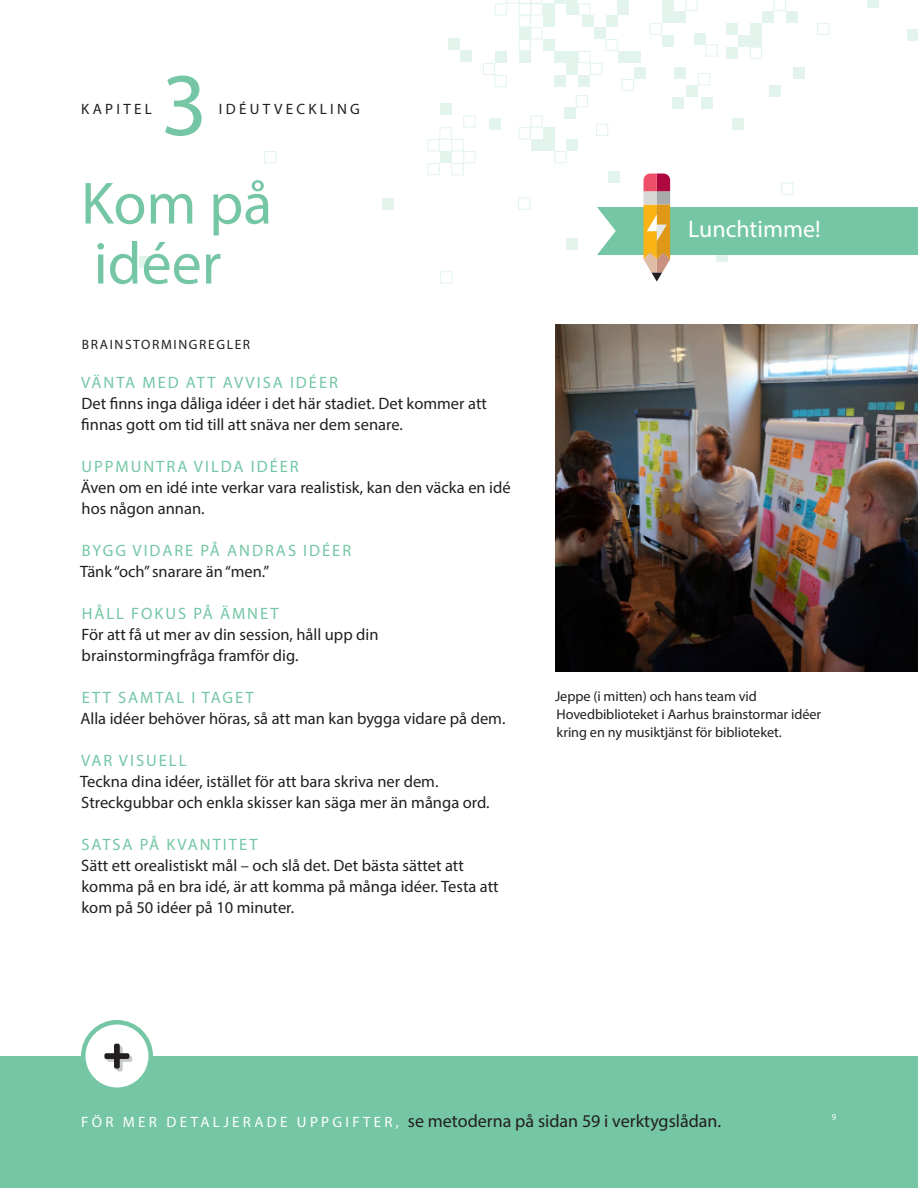
<style>
.page{position:relative;width:918px;height:1188px;background:#fff}
.page>*{position:absolute;margin:0;border:0;box-sizing:border-box;transform-origin:0 0}
.t1{font:90px "Myriad Pro";color:#74c6a5}
.Headline__Tier_2{font:60px/60px "Myriad Pro";color:#74c6a5}
.t2{font:24px "Myriad Pro";color:#fff}
.t3{font:18px "Myriad Pro";color:#231f20}
.t4{font:16.5px/21px "Myriad Pro";color:#231f20}
.t5{font:16.5px "Myriad Pro";letter-spacing:.12em;color:#74c6a5}
.t6{font:15px "Myriad Pro";letter-spacing:.22em;color:#231f20}
.t7{font:14.25px/18px "Myriad Pro";letter-spacing:-.005em;color:#231f20}
.t8{font:13.5px "Myriad Pro";letter-spacing:.12em;color:#231f20}
.t9{font:9px "Myriad Pro";color:#fff}
.s1{color:#74c6a5}
.s2{font-size:15px;color:#fff}
</style>
<div class="page">
<div style="left:674px;top:11px;width:12px;height:12px;background:#e3f4ed"></div>
<div style="left:543px;top:127px;width:11px;height:12px;background:#e3f4ed"></div>
<div style="left:630px;top:51px;width:11px;height:12px;background:#e3f4ed"></div>
<div style="left:662px;top:35px;width:12px;height:12px;background:#e3f4ed"></div>
<div style="left:566px;top:139px;width:12px;height:12px;background:#e3f4ed"></div>
<div style="left:448px;top:38px;width:12px;height:12px;background:#e3f4ed"></div>
<div style="left:634px;top:67px;width:12px;height:12px;background:#e3f4ed"></div>
<div style="left:694px;top:33px;width:12px;height:12px;background:#e3f4ed"></div>
<div style="left:564px;top:107px;width:12px;height:12px;background:#e3f4ed"></div>
<div style="left:738px;top:35px;width:12px;height:12px;background:#e3f4ed"></div>
<div style="left:566px;top:63px;width:12px;height:12px;background:#e3f4ed"></div>
<div style="left:786px;top:11px;width:12px;height:12px;background:#e3f4ed"></div>
<div style="left:543px;top:15px;width:11px;height:12px;background:#e3f4ed"></div>
<div style="left:543px;top:3px;width:11px;height:12px;background:#e3f4ed"></div>
<div style="left:490px;top:118px;width:11px;height:12px;background:#e3f4ed"></div>
<div style="left:382px;top:198px;width:12px;height:12px;background:#e3f4ed"></div>
<div style="left:726px;top:47px;width:12px;height:12px;background:#e3f4ed"></div>
<div style="left:578px;top:75px;width:12px;height:12px;background:#e3f4ed"></div>
<div style="left:519px;top:27px;width:12px;height:12px;background:#e3f4ed"></div>
<svg style="left:554px;top:0;width:24px;height:3px"></svg>
<div style="left:566px;top:238px;width:12px;height:12px;background:#e3f4ed"></div>
<div style="left:594px;top:27px;width:12px;height:12px;background:#e3f4ed"></div>
<div style="left:750px;top:35px;width:12px;height:12px;background:#e3f4ed"></div>
<div style="left:566px;top:51px;width:12px;height:12px;background:#e3f4ed"></div>
<div style="left:617px;top:3px;width:12px;height:12px;background:#e3f4ed"></div>
<div style="left:566px;top:3px;width:12px;height:12px;background:#e3f4ed"></div>
<div style="left:582px;top:15px;width:12px;height:12px;background:#e3f4ed"></div>
<div style="left:662px;top:11px;width:12px;height:12px;background:#e3f4ed"></div>
<div style="left:543px;top:139px;width:11px;height:12px;background:#e3f4ed"></div>
<div style="left:618px;top:51px;width:12px;height:12px;background:#e3f4ed"></div>
<div style="left:606px;top:15px;width:12px;height:12px;background:#e3f4ed"></div>
<div style="left:750px;top:23px;width:12px;height:12px;background:#e3f4ed"></div>
<div style="left:554px;top:51px;width:12px;height:12px;background:#e3f4ed"></div>
<svg style="left:617px;top:0;width:12px;height:3px"></svg>
<div style="left:139px;top:256px;width:12px;height:12px;background:#e3f4ed"></div>
<div style="left:495px;top:51px;width:12px;height:12px;background:#e3f4ed"></div>
<div style="left:762px;top:11px;width:12px;height:12px;background:#e3f4ed"></div>
<div style="left:543px;top:39px;width:11px;height:12px;background:#e3f4ed"></div>
<div style="left:726px;top:23px;width:12px;height:12px;background:#e3f4ed"></div>
<div style="left:554px;top:75px;width:12px;height:12px;background:#e3f4ed"></div>
<div style="left:519px;top:51px;width:12px;height:12px;background:#e3f4ed"></div>
<div style="left:686px;top:85px;width:12px;height:12px;background:#e3f4ed"></div>
<div style="left:793px;top:67px;width:12px;height:12px;background:#e3f4ed"></div>
<div style="left:672px;top:97px;width:12px;height:12px;background:#e3f4ed"></div>
<div style="left:769px;top:85px;width:12px;height:12px;background:#e3f4ed"></div>
<div style="left:662px;top:0;width:12px;height:11px;background:#e3f4ed"></div>
<div style="left:531px;top:139px;width:12px;height:12px;background:#e3f4ed"></div>
<div style="left:608px;top:171px;width:12px;height:12px;background:#e3f4ed"></div>
<div style="left:701px;top:97px;width:12px;height:12px;background:#e3f4ed"></div>
<div style="left:440px;top:104px;width:12px;height:11px;background:#e3f4ed"></div>
<div style="left:460px;top:50px;width:12px;height:12px;background:#e3f4ed"></div>
<div style="left:732px;top:118px;width:12px;height:12px;background:#e3f4ed"></div>
<div style="left:674px;top:67px;width:12px;height:12px;background:#e3f4ed"></div>
<div style="left:867px;top:0;width:12px;height:7px;background:#e3f4ed"></div>
<div style="left:908px;top:29px;width:10px;height:12px;background:#e3f4ed"></div>
<div style="left:440px;top:151px;width:12px;height:12px;background:#e3f4ed"></div>
<div style="left:774px;top:0;width:12px;height:11px;border:1px solid #e3f4ed"></div>
<div style="left:531px;top:27px;width:12px;height:12px;border:1px solid #e3f4ed"></div>
<svg style="left:507px;top:0;width:36px;height:3px"></svg>
<div style="left:519px;top:3px;width:12px;height:12px;border:1px solid #e3f4ed"></div>
<div style="left:531px;top:3px;width:12px;height:12px;border:1px solid #e3f4ed"></div>
<div style="left:578px;top:3px;width:12px;height:12px;border:1px solid #e3f4ed"></div>
<div style="left:495px;top:3px;width:12px;height:12px;border:1px solid #e3f4ed"></div>
<div style="left:519px;top:15px;width:12px;height:12px;border:1px solid #e3f4ed"></div>
<div style="left:750px;top:47px;width:12px;height:12px;border:1px solid #e3f4ed"></div>
<div style="left:578px;top:51px;width:12px;height:12px;border:1px solid #e3f4ed"></div>
<div style="left:519px;top:39px;width:12px;height:12px;border:1px solid #e3f4ed"></div>
<div style="left:817px;top:23px;width:12px;height:12px;border:1px solid #e3f4ed"></div>
<div style="left:781px;top:183px;width:12px;height:12px;border:1px solid #e3f4ed"></div>
<div style="left:483px;top:63px;width:12px;height:12px;border:1px solid #e3f4ed"></div>
<div style="left:686px;top:0;width:12px;height:11px;border:1px solid #e3f4ed"></div>
<div style="left:531px;top:115px;width:12px;height:12px;border:1px solid #e3f4ed"></div>
<div style="left:596px;top:124px;width:12px;height:12px;border:1px solid #e3f4ed"></div>
<div style="left:519px;top:127px;width:12px;height:12px;border:1px solid #e3f4ed"></div>
<div style="left:428px;top:163px;width:12px;height:12px;border:1px solid #e3f4ed"></div>
<div style="left:428px;top:139px;width:12px;height:12px;border:1px solid #e3f4ed"></div>
<div style="left:440px;top:127px;width:12px;height:12px;border:1px solid #e3f4ed"></div>
<div style="left:452px;top:139px;width:11px;height:12px;border:1px solid #e3f4ed"></div>
<div style="left:463px;top:151px;width:12px;height:12px;border:1px solid #e3f4ed"></div>
<div style="left:495px;top:75px;width:12px;height:12px;border:1px solid #e3f4ed"></div>
<div style="left:698px;top:73px;width:12px;height:12px;border:1px solid #e3f4ed"></div>
<div style="left:706px;top:45px;width:12px;height:11px;border:1px solid #e3f4ed"></div>
<div style="left:576px;top:95px;width:12px;height:12px;border:1px solid #e3f4ed"></div>
<div style="left:463px;top:115px;width:12px;height:12px;border:1px solid #e3f4ed"></div>
<div style="left:452px;top:163px;width:11px;height:12px;border:1px solid #e3f4ed"></div>
<div style="left:650px;top:23px;width:12px;height:12px;border:1px solid #e3f4ed"></div>
<div style="left:554px;top:151px;width:12px;height:12px;border:1px solid #e3f4ed"></div>
<div style="left:606px;top:39px;width:12px;height:12px;border:1px solid #e3f4ed"></div>
<div style="left:590px;top:63px;width:12px;height:12px;border:1px solid #e3f4ed"></div>
<div style="left:622px;top:79px;width:12px;height:12px;border:1px solid #e3f4ed"></div>
<div style="left:518px;top:198px;width:12px;height:12px;border:1px solid #e3f4ed"></div>
<div style="left:440px;top:271px;width:12px;height:12px;border:1px solid #e3f4ed"></div>
<div style="left:264px;top:151px;width:12px;height:12px;border:1px solid #e3f4ed"></div>
<div style="left:0;top:1056px;width:918px;height:132px;background:#74c6a5"></div>
<div style="left:83px;top:1022px;width:68px;height:68px;background:#fff;border-radius:50%"></div>
<div style="left:81px;top:1020px;width:72px;height:72px;border:4px solid #74c6a5;border-radius:50%"></div>
<svg style="left:104px;top:1044px;width:28px;height:27px"></svg>
<img style="left:556px;top:324px;width:362px;height:348px">
<div style="left:643px;top:191px;width:14px;height:14px;background:#d8d9d7"></div>
<div style="left:657px;top:191px;width:13px;height:14px;background:#a8abac"></div>
<svg style="left:643px;top:174px;width:27px;height:17px"></svg>
<svg style="left:597px;top:205px;width:321px;height:77px"></svg>
<p class="t6" style="left:81px;top:100px;width:72px">KAPITEL</p>
<p class="t1" style="left:161px;top:49px;width:48px">3</p>
<p class="t6" style="left:219px;top:100px;width:143px">IDÉUTVECKLING</p>
<p class="Headline__Tier_2" style="left:81px;top:172px;width:193px">Kom på idéer</p>
<p class="t8" style="left:82px;top:336px;width:170px">BRAINSTORMINGREGLER</p>
<p class="t4" style="left:81px;top:372px;width:407px"><span class="s1">VÄNTA MED ATT AVVISA IDÉER<br></span>Det finns inga dåliga idéer i det här stadiet. Det kommer att finnas gott om tid till att snäva ner dem senare.</p>
<p class="t5" style="left:82px;top:456px;width:219px">UPPMUNTRA VILDA IDÉER</p>
<p class="t4" style="left:81px;top:477px;width:432px">Även om en idé inte verkar vara realistisk, kan den väcka en idé hos någon annan.</p>
<p class="t5" style="left:82px;top:540px;width:271px">BYGG VIDARE PÅ ANDRAS IDÉER</p>
<p class="t4" style="left:80px;top:561px;width:191px">Tänk “och” snarare än “men.”</p>
<p class="t4" style="left:82px;top:603px;width:299px"><span class="s1">HÅLL FOKUS PÅ ÄMNET<br></span>För att få ut mer av din session, håll upp din brainstormingfråga framför dig.</p>
<p class="t5" style="left:82px;top:687px;width:174px">ETT SAMTAL I TAGET</p>
<p class="t4" style="left:80px;top:708px;width:427px">Alla idéer behöver höras, så att man kan bygga vidare på dem.</p>
<p class="t5" style="left:81px;top:750px;width:107px">VAR VISUELL</p>
<p class="t4" style="left:80px;top:771px;width:411px">Teckna dina idéer, istället för att bara skriva ner dem.<br>Streckgubbar och enkla skisser kan säga mer än många ord.</p>
<p class="t5" style="left:81px;top:834px;width:178px">SATSA PÅ KVANTITET</p>
<p class="t4" style="left:81px;top:855px;width:419px">Sätt ett orealistiskt mål – och slå det. Det bästa sättet att komma på en bra idé, är att komma på många idéer. Testa att kom på 50 idéer på 10 minuter.</p>
<p class="t2" style="left:688px;top:214px;width:134px">Lunchtimme!</p>
<p class="t7" style="left:555px;top:687px;width:268px">Jeppe (i mitten) och hans team vid<br>Hovedbiblioteket i Aarhus brainstormar idéer kring en ny musiktjänst för biblioteket.</p>
<p class="t3" style="left:81px;top:1109px;width:642px"><span class="s2">F Ö R M E R D E TA L J E R A D E U P P G I F T E R ,</span> se metoderna på sidan 59 i verktygslådan.</p>
<p class="t9" style="left:832px;top:1111px;width:6px">9</p>
</div>
